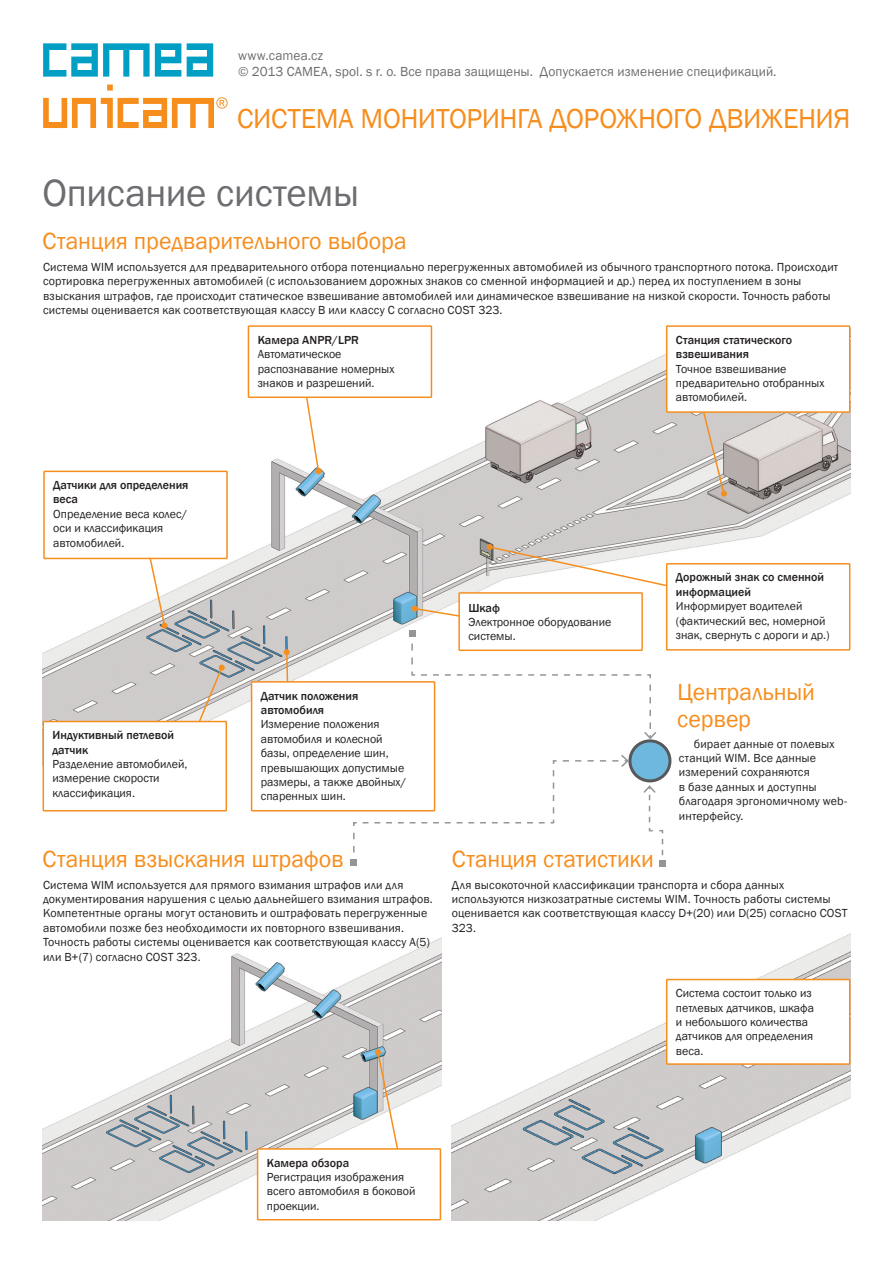
<style>
.page{position:relative;width:893px;height:1263px;background:#fff}
.page>*{position:absolute;margin:0;border:0;box-sizing:border-box;transform-origin:0 0}
.t1{font:39px "Franklin Gothic";letter-spacing:-.01em;color:#6c6d70}
.t2{font:28.2px "Franklin Gothic";letter-spacing:-.015em;color:#f68e1e}
.t3{font:24px/27px "Franklin Gothic";letter-spacing:-.005em;color:#f68e1e}
.t4{font:13.5px/16.2px "Franklin Gothic";letter-spacing:.01em;color:#6c6d70}
.t5{font:12px/14.4px "Franklin Gothic";letter-spacing:.01em;color:#231f20}
.t6{font:500 12px/14.4px "Franklin Gothic";color:#231f20}
</style>
<div class="page">
<svg style="left:43px;top:43px;width:138px;height:34px"></svg>
<svg style="left:187px;top:43px;width:26px;height:34px"></svg>
<svg style="left:43px;top:85px;width:185px;height:43px"></svg>
<img style="left:43px;top:329px;width:807px;height:436px">
<svg style="left:298px;top:398px;width:23px;height:76px"></svg>
<svg style="left:487px;top:544px;width:191px;height:45px"></svg>
<svg style="left:182px;top:665px;width:43px;height:56px;background:#d4cdc7"></svg>
<svg style="left:284px;top:649px;width:6px;height:32px"></svg>
<svg style="left:133px;top:559px;width:35px;height:70px"></svg>
<svg style="left:412px;top:606px;width:46px;height:14px"></svg>
<svg style="left:689px;top:413px;width:38px;height:84px;background:#d0c9c3"></svg>
<div style="left:248px;top:326px;width:183px;height:71px;background:#fff"></div>
<div style="left:248px;top:325px;width:184px;height:73px;border:2px solid #f68e1e"></div>
<div style="left:44px;top:471px;width:183px;height:87px;background:#fff"></div>
<div style="left:43px;top:471px;width:185px;height:88px;border:2px solid #f68e1e"></div>
<div style="left:43px;top:721px;width:183px;height:90px;background:#fff"></div>
<div style="left:43px;top:721px;width:184px;height:90px;border:2px solid #f68e1e"></div>
<div style="left:667px;top:564px;width:183px;height:86px;background:#fff"></div>
<div style="left:666px;top:563px;width:184px;height:88px;border:2px solid #f68e1e"></div>
<div style="left:667px;top:326px;width:183px;height:86px;background:#fff"></div>
<div style="left:666px;top:325px;width:184px;height:88px;border:2px solid #f68e1e"></div>
<div style="left:459px;top:593px;width:183px;height:57px;background:#fff"></div>
<div style="left:458px;top:592px;width:185px;height:59px;border:2px solid #f68e1e"></div>
<div style="left:252px;top:682px;width:183px;height:129px;background:#fff"></div>
<div style="left:251px;top:681px;width:184px;height:130px;border:2px solid #f68e1e"></div>
<img style="left:452px;top:934px;width:398px;height:286px">
<img style="left:43px;top:938px;width:398px;height:282px">
<div style="left:630px;top:741px;width:40px;height:40px;background:#6eb8de;border-radius:50%"></div>
<div style="left:628px;top:739px;width:43px;height:43px;border:3px solid #57585a;border-radius:50%"></div>
<svg style="left:409px;top:630px;width:249px;height:110px"></svg>
<svg style="left:351px;top:753px;width:279px;height:112px"></svg>
<div style="left:667px;top:979px;width:183px;height:85px;background:#fff"></div>
<div style="left:666px;top:979px;width:184px;height:86px;border:2px solid #f68e1e"></div>
<svg style="left:375px;top:1049px;width:27px;height:99px"></svg>
<div style="left:258px;top:1149px;width:182px;height:71px;background:#fff"></div>
<div style="left:257px;top:1148px;width:184px;height:72px;border:2px solid #f68e1e"></div>
<svg style="left:643px;top:785px;width:22px;height:81px"></svg>
<p class="t4" style="left:238px;top:48px;width:540px">www.camea.cz<br>© 2013 CAMEA, spol. s r. o. Все права защищены. Допускается изменение спецификаций.</p>
<h2 class="t2" style="left:237px;top:101px;width:615px">СИСТЕМА МОНИТОРИНГА ДОРОЖНОГО ДВИЖЕНИЯ</h2>
<h1 class="t1" style="left:43px;top:169px;width:318px">Описание системы</h1>
<h3 class="t3" style="left:43px;top:228px;width:366px">Станция предварительного выбора</h3>
<p class="t5" style="left:43px;top:260px;width:797px">Система WIM используется для предварительного отбора потенциально перегруженных автомобилей из обычного транспортного потока. Происходит сортировка перегруженных автомобилей (с использованием дорожных знаков со сменной информацией и др.) перед их поступлением в зоны взыскания штрафов, где происходит статическое взвешивание автомобилей или динамическое взвешивание на низкой скорости. Точность работы системы оценивается как соответствующая классу В или классу С согласно COST 323.</p>
<p class="t6" style="left:53px;top:478px;width:137px">Датчики для определения веса</p>
<p class="t5" style="left:53px;top:507px;width:135px">Определение веса колес/ оси и классификация автомобилей.</p>
<p class="t6" style="left:53px;top:728px;width:123px">Индуктивный петлевой датчик</p>
<p class="t5" style="left:53px;top:757px;width:136px">Разделение автомобилей, измерение скорости классификация.</p>
<p class="t6" style="left:258px;top:333px;width:103px">Камера ANPR/LPR</p>
<p class="t5" style="left:258px;top:347px;width:138px">Автоматическое распознавание номерных знаков и разрешений.</p>
<p class="t6" style="left:261px;top:688px;width:99px">Датчик положения автомобиля</p>
<p class="t5" style="left:261px;top:717px;width:147px">Измерение положения автомобиля и колесной базы, определение шин, превышающих допустимые размеры, а также двойных/ спаренных шин.</p>
<h3 class="t3" style="left:43px;top:846px;width:302px">Станция взыскания штрафов</h3>
<p class="t6" style="left:676px;top:333px;width:118px">Станция статического взвешивания</p>
<p class="t5" style="left:676px;top:362px;width:150px">Точное взвешивание предварительно отобранных автомобилей.</p>
<p class="t6" style="left:468px;top:600px;width:33px">Шкаф</p>
<p class="t5" style="left:468px;top:615px;width:144px">Электронное оборудование системы.</p>
<h3 class="t3" style="left:452px;top:846px;width:203px">Станция статистики</h3>
<p class="t6" style="left:676px;top:570px;width:150px">Дорожный знак со сменной информацией</p>
<p class="t5" style="left:676px;top:599px;width:155px">Информирует водителей (фактический вес, номерной знак, свернуть с дороги и др.)</p>
<h3 class="t3" style="left:677px;top:679px;width:139px">Центральный сервер</h3>
<p class="t5" style="left:679px;top:737px;width:170px;text-indent:15px">бирает данные от полевых станций WIM. Все данные измерений сохраняются<br>в базе данных и доступны благодаря эргономичному web&shy;интерфейсу.</p>
<p class="t5" style="left:43px;top:878px;width:391px">Система WIM используется для прямого взимания штрафов или для документирования нарушения с целью дальнейшего взимания штрафов.<br>Компетентные органы могут остановить и оштрафовать перегруженные автомобили позже без необходимости их повторного взвешивания.<br>Точность работы системы оценивается как соответствующая классу А(5) или В+(7) согласно COST 323.</p>
<p class="t5" style="left:452px;top:878px;width:397px">Для высокоточной классификации транспорта и сбора данных используются низкозатратные системы WIM. Точность работы системы оценивается как соответствующая классу D+(20) или D(25) согласно COST 323.</p>
<p class="t6" style="left:267px;top:1155px;width:84px">Камера обзора</p>
<p class="t5" style="left:267px;top:1170px;width:150px">Регистрация изображения всего автомобиля в боковой проекции.</p>
<p class="t5" style="left:676px;top:986px;width:140px">Система состоит только из петлевых датчиков, шкафа и небольшого количества датчиков для определения веса.</p>
</div>
